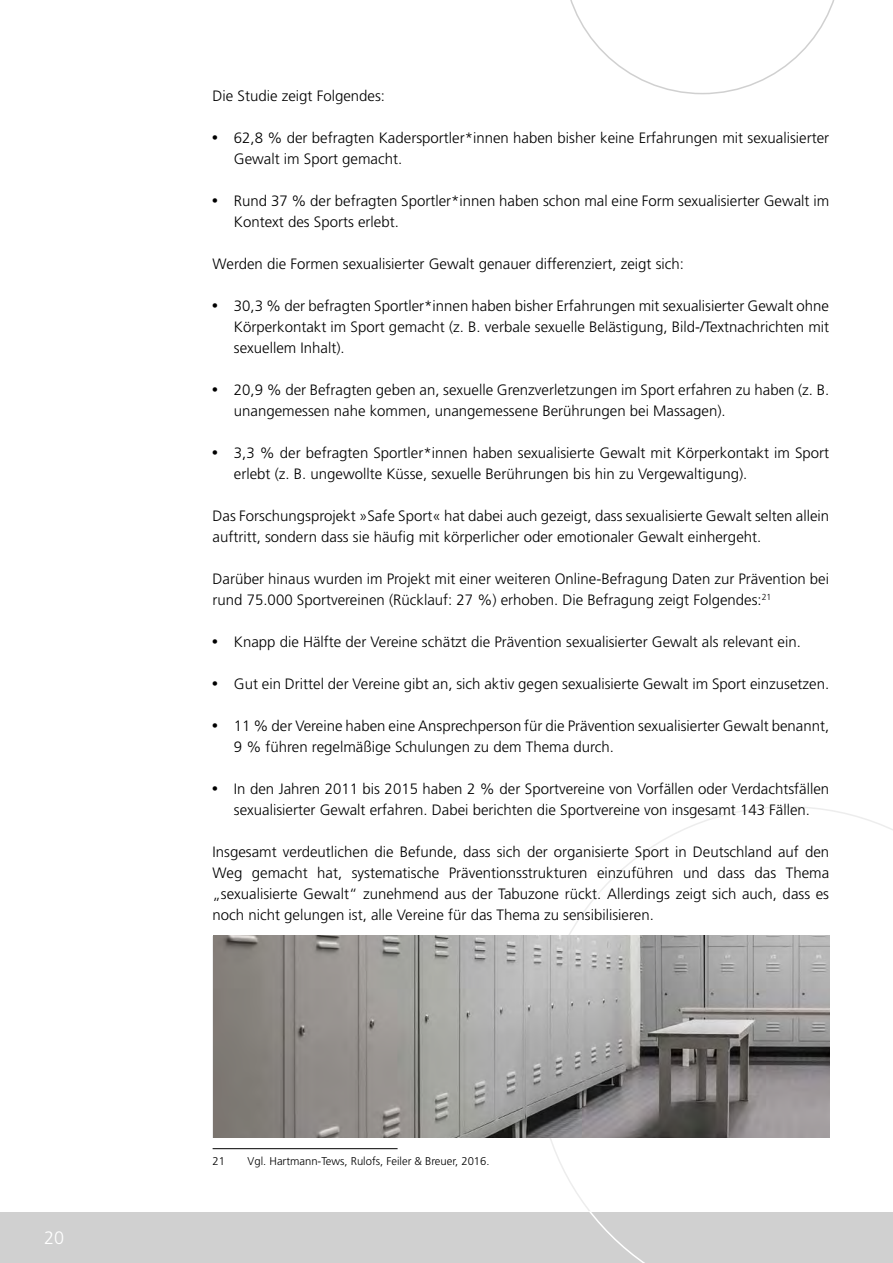
<style>
.page{position:relative;width:893px;height:1263px;background:#fff}
.page>*{position:absolute;margin:0;border:0;box-sizing:border-box;transform-origin:0 0}
.t1{font:300 18px "Frutiger";color:#fff}
.copy_links{font:300 15px/21px "Frutiger";color:#000}
.Fußnote{font:300 11.25px "Frutiger";color:#000}
.s1{font-family:"Blur";font-weight:500}
</style>
<div class="page">
<svg style="left:536px;top:806px;width:357px;height:405px"></svg>
<svg style="left:570px;top:0;width:265px;height:94px"></svg>
<div style="left:0;top:1212px;width:893px;height:51px;background:#d0d0d0"></div>
<svg style="left:589px;top:1212px;width:56px;height:51px"></svg>
<hr style="left:213px;top:1148px;width:185px;height:1px;background:#000">
<img style="left:214px;top:936px;width:615px;height:201px">
<p class="t1" style="left:44px;top:1228px;width:22px">20</p>
<p class="copy_links" style="left:213px;top:85px;width:174px">Die Studie zeigt Folgendes:</p>
<p class="copy_links" style="left:234px;top:127px;width:597px;text-indent:-21px"><span class="s1">•</span> 62,8 % der befragten Kadersportler*innen haben bisher keine Erfahrungen mit sexualisierter<br>Gewalt im Sport gemacht.</p>
<p class="copy_links" style="left:234px;top:190px;width:597px;text-indent:-21px"><span class="s1">•</span> Rund 37 % der befragten Sportler*innen haben schon mal eine Form sexualisierter Gewalt im<br>Kontext des Sports erlebt.</p>
<p class="copy_links" style="left:213px;top:253px;width:473px">Werden die Formen sexualisierter Gewalt genauer differenziert, zeigt sich:</p>
<p class="copy_links" style="left:234px;top:295px;width:597px;text-align:justify;text-indent:-21px"><span class="s1">•</span> 30,3 % der befragten Sportler*innen haben bisher Erfahrungen mit sexualisierter Gewalt ohne Körperkontakt im Sport gemacht (z. B. verbale sexuelle Belästigung, Bild-/Textnachrichten mit sexuellem Inhalt).</p>
<p class="copy_links" style="left:234px;top:379px;width:597px;text-indent:-21px"><span class="s1">•</span> 20,9 % der Befragten geben an, sexuelle Grenzverletzungen im Sport erfahren zu haben (z. B. unangemessen nahe kommen, unangemessene Berührungen bei Massagen).</p>
<p class="copy_links" style="left:234px;top:442px;width:597px;text-indent:-21px"><span class="s1">•</span> 3,3 % der befragten Sportler*innen haben sexualisierte Gewalt mit Körperkontakt im Sport erlebt (z. B. ungewollte Küsse, sexuelle Berührungen bis hin zu Vergewaltigung).</p>
<p class="copy_links" style="left:213px;top:505px;width:618px">Das Forschungsprojekt »Safe Sport« hat dabei auch gezeigt, dass sexualisierte Gewalt selten allein auftritt, sondern dass sie häufig mit körperlicher oder emotionaler Gewalt einhergeht.</p>
<p class="copy_links" style="left:213px;top:568px;width:618px">Darüber hinaus wurden im Projekt mit einer weiteren Online-Befragung Daten zur Prävention bei rund 75.000 Sportvereinen (Rücklauf: 27 %) erhoben. Die Befragung zeigt Folgendes:<sup>21</sup></p>
<p class="copy_links" style="left:213px;top:631px;width:590px"><span class="s1">•</span> Knapp die Hälfte der Vereine schätzt die Prävention sexualisierter Gewalt als relevant ein.</p>
<p class="copy_links" style="left:213px;top:673px;width:618px"><span class="s1">•</span> Gut ein Drittel der Vereine gibt an, sich aktiv gegen sexualisierte Gewalt im Sport einzusetzen.</p>
<p class="copy_links" style="left:234px;top:715px;width:597px;text-indent:-21px"><span class="s1">•</span> 11 % der Vereine haben eine Ansprechperson für die Prävention sexualisierter Gewalt benannt,<br>9 % führen regelmäßige Schulungen zu dem Thema durch.</p>
<p class="copy_links" style="left:213px;top:778px;width:618px;text-align:center"><span class="s1">•</span> In den Jahren 2011 bis 2015 haben 2 % der Sportvereine von Vorfällen oder Verdachtsfällen sexualisierter Gewalt erfahren. Dabei berichten die Sportvereine von insgesamt 143 Fällen.</p>
<p class="copy_links" style="left:213px;top:841px;width:618px;text-align:justify">Insgesamt verdeutlichen die Befunde, dass sich der organisierte Sport in Deutschland auf den Weg gemacht hat, systematische Präventionsstrukturen einzuführen und dass das Thema „sexualisierte Gewalt“ zunehmend aus der Tabuzone rückt. Allerdings zeigt sich auch, dass es noch nicht gelungen ist, alle Vereine für das Thema zu sensibilisieren.</p>
<p class="Fußnote" style="left:213px;top:1155px;width:14px">21</p>
<p class="Fußnote" style="left:248px;top:1155px;width:243px">Vgl. Hartmann-Tews, Rulofs, Feiler &amp; Breuer, 2016.</p>
</div>
